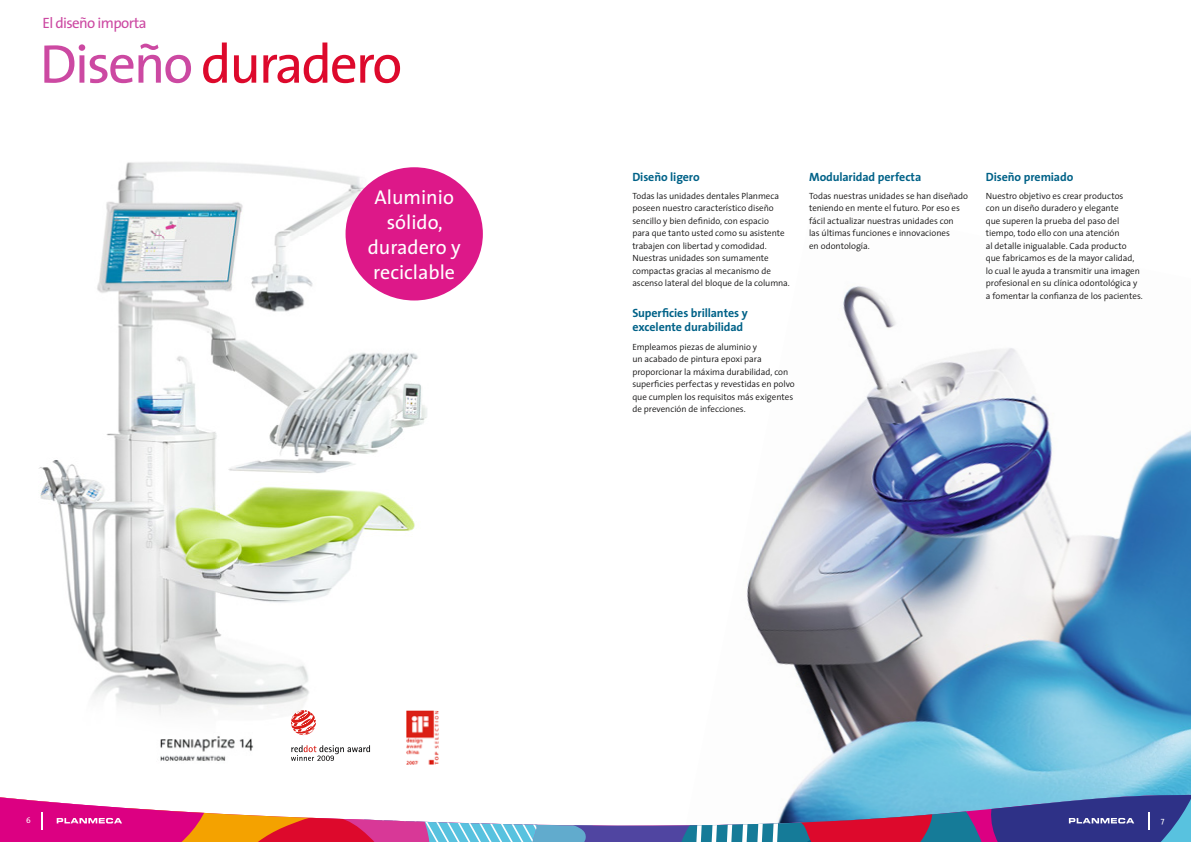
<style>
.page{position:relative;width:1191px;height:842px;background:#fff}
.page>*{position:absolute;margin:0;border:0;box-sizing:border-box;transform-origin:0 0}
.t1{font:55px "The Sans";letter-spacing:-.04em;color:#dd092c}
.t2{font:20px/25px "The Sans";color:#fff;text-align:center}
.t3{font:15px "The Sans";letter-spacing:-.04em;color:#cc49a2}
.t4{font:700 12px/14px "The Sans";letter-spacing:-.01em;color:#006288}
.t5{font:300 9px/12.5px "The Sans";letter-spacing:-.005em;color:#141313}
.t6{font:8px "The Sans";color:#fff}
.s1{color:#cc49a2}
</style>
<div class="page">
<img style="left:746px;top:286px;width:445px;height:399px">
<svg style="left:621px;top:825px;width:54px;height:17px"></svg>
<img style="left:39px;top:162px;width:444px;height:523px">
<svg style="left:0;top:685px;width:621px;height:157px"></svg>
<svg style="left:675px;top:685px;width:516px;height:157px"></svg>
<div style="left:345px;top:167px;width:138px;height:133px;background:#dd1889;border-radius:50%"></div>
<h3 class="t3" style="left:43px;top:17px;width:105px">El diseño importa</h3>
<h1 class="t1" style="left:40px;top:41px;width:364px"><span class="s1">Diseño</span> duradero</h1>
<h2 class="t2" style="left:368px;top:186px;width:94px">Aluminio sólido, duradero y reciclable</h2>
<h3 class="t4" style="left:632px;top:171px;width:69px">Diseño ligero</h3>
<p class="t5" style="left:632px;top:190px;width:159px">Todas las unidades dentales Planmeca poseen nuestro característico diseño sencillo y bien definido, con espacio<br>para que tanto usted como su asistente trabajen con libertad y comodidad.<br>Nuestras unidades son sumamente compactas gracias al mecanismo de ascenso lateral del bloque de la columna.</p>
<h3 class="t4" style="left:632px;top:307px;width:117px">Superficies brillantes y excelente durabilidad</h3>
<p class="t5" style="left:632px;top:341px;width:164px">Empleamos piezas de aluminio y<br>un acabado de pintura epoxi para proporcionar la máxima durabilidad, con superficies perfectas y revestidas en polvo que cumplen los requisitos más exigentes de prevención de infecciones.</p>
<h3 class="t4" style="left:809px;top:171px;width:114px">Modularidad perfecta</h3>
<p class="t5" style="left:809px;top:190px;width:161px">Todas nuestras unidades se han diseñado teniendo en mente el futuro. Por eso es fácil actualizar nuestras unidades con<br>las últimas funciones e innovaciones<br>en odontología.</p>
<h3 class="t4" style="left:986px;top:171px;width:89px">Diseño premiado</h3>
<p class="t5" style="left:986px;top:190px;width:158px">Nuestro objetivo es crear productos<br>con un diseño duradero y elegante<br>que superen la prueba del paso del tiempo, todo ello con una atención<br>al detalle inigualable. Cada producto que fabricamos es de la mayor calidad, lo cual le ayuda a transmitir una imagen profesional en su clínica odontológica y a fomentar la confianza de los pacientes.</p>
<p class="t6" style="left:26px;top:816px;width:6px">6</p>
<p class="t6" style="left:1160px;top:816px;width:5px">7</p>
</div>
